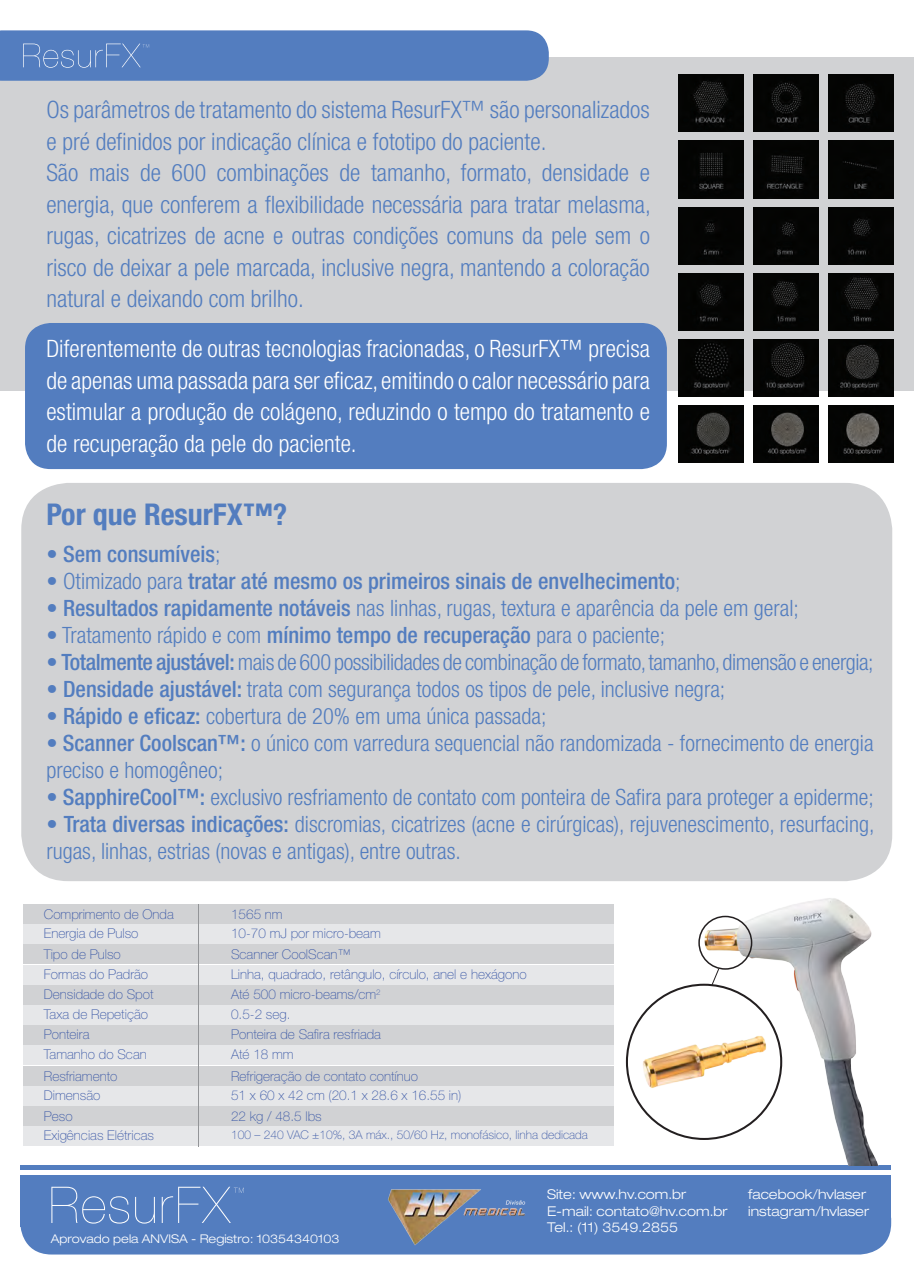
<style>
.page{position:relative;width:914px;height:1284px;background:#fff}
.page>*{position:absolute;margin:0;border:0;box-sizing:border-box;transform-origin:0 0}
.t1{font:700 condensed 30px "Helvetica Neue LT Pro";color:#537dbf}
.t2{font:300 condensed 24px/31.5px "Helvetica Neue LT Pro";color:#537dbf}
.t3{font:300 condensed 24px/31.5px "Helvetica Neue LT Pro";color:#fff;text-align:justify}
.t4{font:300 condensed 22.5px/27px "Helvetica Neue LT Pro";color:#537dbf}
.t5{font:300 condensed 22.5px "Helvetica Neue LT Pro";letter-spacing:-.02em;color:#537dbf}
.t6{font:500 condensed 22.5px "Helvetica Neue LT Pro";color:#537dbf}
.t7{font:100 13.5px "Helvetica Neue LT Pro";color:#3957a6}
.t8{font:300 expanded 13.5px "Helvetica Neue LT Pro";color:#fff}
.t9{font:100 12px "Helvetica Neue LT Pro";color:#3957a6}
.t10{font:300 expanded 12px "Helvetica Neue LT Pro";color:#fff}
.s1{font-weight:300}
.s2{font-weight:500}
</style>
<div class="page">
<div style="left:20px;top:1175px;width:870px;height:51px;background:#537dbf"></div>
<div style="left:20px;top:1187px;width:870px;height:67px;background:#537dbf;border-radius:31px"></div>
<div style="left:20px;top:1165px;width:870px;height:5px;background:#537dbf"></div>
<div style="left:21px;top:483px;width:870px;height:398px;background:#d1d2d4;border-radius:47px"></div>
<div style="left:0;top:58px;width:913px;height:333px;background:#d1d2d4"></div>
<div style="left:25px;top:323px;width:641px;height:146px;background:#537dbf;border-radius:26px"></div>
<img style="left:678px;top:75px;width:65px;height:57px">
<img style="left:678px;top:141px;width:65px;height:57px">
<div style="left:678px;top:207px;width:65px;height:57px;background:#040403"></div>
<img style="left:678px;top:273px;width:65px;height:57px">
<img style="left:678px;top:339px;width:65px;height:57px">
<img style="left:678px;top:405px;width:65px;height:57px">
<img style="left:753px;top:75px;width:65px;height:57px">
<img style="left:753px;top:141px;width:65px;height:57px">
<div style="left:753px;top:207px;width:65px;height:57px;background:#040403"></div>
<img style="left:753px;top:273px;width:65px;height:57px">
<img style="left:753px;top:339px;width:65px;height:57px">
<img style="left:753px;top:405px;width:65px;height:57px">
<img style="left:828px;top:75px;width:65px;height:57px">
<div style="left:828px;top:141px;width:65px;height:57px;background:#040403"></div>
<img style="left:828px;top:207px;width:65px;height:57px">
<img style="left:828px;top:273px;width:65px;height:57px">
<img style="left:828px;top:339px;width:65px;height:57px">
<img style="left:828px;top:405px;width:65px;height:57px">
<img style="left:630px;top:1033px;width:65px;height:59px">
<img style="left:695px;top:898px;width:183px;height:267px">
<div style="left:698px;top:915px;width:54px;height:54px;border:2px solid #231f20;border-radius:50%"></div>
<svg style="left:710px;top:967px;width:9px;height:18px"></svg>
<div style="left:0;top:30px;width:548px;height:51px;background:#537dbf"></div>
<svg style="left:51px;top:1186px;width:78px;height:37px"></svg>
<svg style="left:135px;top:1196px;width:20px;height:27px"></svg>
<svg style="left:162px;top:1186px;width:82px;height:36px"></svg>
<img style="left:388px;top:1189px;width:138px;height:56px">
<div style="left:24px;top:904px;width:589px;height:19px;background:#d1d2d4"></div>
<div style="left:24px;top:924px;width:589px;height:20px;background:#e6e7e9"></div>
<div style="left:24px;top:944px;width:589px;height:20px;background:#d1d2d4"></div>
<div style="left:24px;top:964px;width:589px;height:20px;background:#e6e7e9"></div>
<div style="left:24px;top:984px;width:589px;height:20px;background:#d1d2d4"></div>
<div style="left:24px;top:1005px;width:589px;height:19px;background:#e6e7e9"></div>
<div style="left:24px;top:1025px;width:589px;height:20px;background:#d1d2d4"></div>
<div style="left:24px;top:1045px;width:589px;height:20px;background:#e6e7e9"></div>
<div style="left:24px;top:1065px;width:589px;height:20px;background:#d1d2d4"></div>
<div style="left:24px;top:1085px;width:589px;height:20px;background:#e6e7e9"></div>
<div style="left:24px;top:1106px;width:589px;height:19px;background:#d1d2d4"></div>
<div style="left:24px;top:1126px;width:589px;height:20px;background:#e6e7e9"></div>
<hr style="left:198px;top:904px;width:1px;height:242px;background:#939598">
<p class="t2" style="left:46px;top:94px;width:604px">Os parâmetros de tratamento do sistema ResurFX™ são personalizados e pré definidos por indicação clínica e fototipo do paciente.</p>
<p class="t2" style="left:46px;top:157px;width:605px;text-align:justify">São mais de 600 combinações de tamanho, formato, densidade e energia, que conferem a flexibilidade necessária para tratar melasma, rugas, cicatrizes de acne e outras condições comuns da pele sem o risco de deixar a pele marcada, inclusive negra, mantendo a coloração natural e deixando com brilho.</p>
<p class="t3" style="left:46px;top:333px;width:604px">Diferentemente de outras tecnologias fracionadas, o ResurFX™ precisa de apenas uma passada para ser eficaz, emitindo o calor necessário para estimular a produção de colágeno, reduzindo o tempo do tratamento e de recuperação da pele do paciente.</p>
<p class="t1" style="left:46px;top:495px;width:242px">Por que ResurFX™?</p>
<p class="t6" style="left:46px;top:540px;width:176px"><span class="s1">•</span> Sem consumíveis<span class="s1">;</span></p>
<p class="t6" style="left:46px;top:567px;width:635px"><span class="s1">• Otimizado para</span> tratar até mesmo os primeiros sinais de envelhecimento<span class="s1">;</span></p>
<p class="t4" style="left:46px;top:594px;width:753px">• <span class="s2">Resultados rapidamente notáveis</span> nas linhas, rugas, textura e aparência da pele em geral;</p>
<p class="t4" style="left:46px;top:621px;width:620px">• Tratamento rápido e com <span class="s2">mínimo tempo de recuperação</span> para o paciente;</p>
<p class="t5" style="left:46px;top:649px;width:828px">• <span class="s2">Totalmente ajustável:</span> mais de 600 possibilidades de combinação de formato, tamanho, dimensão e energia;</p>
<p class="t4" style="left:46px;top:675px;width:680px">• <span class="s2">Densidade ajustável:</span> trata com segurança todos os tipos de pele, inclusive negra;</p>
<p class="t4" style="left:46px;top:702px;width:501px">• <span class="s2">Rápido e eficaz:</span> cobertura de 20% em uma única passada;</p>
<p class="t4" style="left:46px;top:729px;width:828px">• <span class="s2">Scanner Coolscan™:</span> o único com varredura sequencial não randomizada - fornecimento de energia preciso e homogêneo;</p>
<p class="t4" style="left:46px;top:783px;width:828px">• <span class="s2">SapphireCool™:</span> exclusivo resfriamento de contato com ponteira de Safira para proteger a epiderme;</p>
<p class="t4" style="left:46px;top:810px;width:829px">• <span class="s2">Trata diversas indicações:</span> discromias, cicatrizes (acne e cirúrgicas), rejuvenescimento, resurfacing, rugas, linhas, estrias (novas e antigas), entre outras.</p>
<p class="t7" style="left:44px;top:906px;width:131px">Comprimento de Onda</p>
<p class="t7" style="left:44px;top:925px;width:96px">Energia de Pulso</p>
<p class="t7" style="left:44px;top:946px;width:78px">Tipo de Pulso</p>
<p class="t7" style="left:44px;top:966px;width:106px">Formas do Padrão</p>
<p class="t7" style="left:44px;top:986px;width:111px">Densidade do Spot</p>
<p class="t7" style="left:44px;top:1006px;width:106px">Taxa de Repetição</p>
<p class="t7" style="left:44px;top:1026px;width:47px">Ponteira</p>
<p class="t7" style="left:44px;top:1046px;width:104px">Tamanho do Scan</p>
<p class="t7" style="left:44px;top:1068px;width:75px">Resfriamento</p>
<p class="t7" style="left:44px;top:1087px;width:58px">Dimensão</p>
<p class="t7" style="left:44px;top:1107px;width:30px">Peso</p>
<p class="t7" style="left:44px;top:1127px;width:111px">Exigências Elétricas</p>
<p class="t7" style="left:231px;top:906px;width:53px">1565 nm</p>
<p class="t7" style="left:231px;top:925px;width:151px">10-70 mJ por micro-beam</p>
<p class="t7" style="left:231px;top:946px;width:121px">Scanner CoolScan™</p>
<p class="t7" style="left:231px;top:966px;width:297px">Linha, quadrado, retângulo, círculo, anel e hexágono</p>
<p class="t7" style="left:231px;top:986px;width:151px">Até 500 micro-beams/cm<sup>2</sup></p>
<p class="t7" style="left:231px;top:1006px;width:61px">0.5-2 seg.</p>
<p class="t7" style="left:231px;top:1026px;width:151px">Ponteira de Safira resfriada</p>
<p class="t7" style="left:231px;top:1046px;width:64px">Até 18 mm</p>
<p class="t7" style="left:231px;top:1068px;width:188px">Refrigeração de contato contínuo</p>
<p class="t7" style="left:231px;top:1087px;width:232px">51 x 60 x 42 cm (20.1 x 28.6 x 16.55 in)</p>
<p class="t7" style="left:231px;top:1107px;width:92px">22 kg / 48.5 lbs</p>
<p class="t9" style="left:231px;top:1128px;width:358px">100 – 240 VAC ±10%, 3A máx., 50/60 Hz, monofásico, linha dedicada</p>
<p class="t10" style="left:51px;top:1230px;width:290px">Aprovado pela ANVISA - Registro: 10354340103</p>
<p class="t8" style="left:547px;top:1186px;width:141px">Site: www.hv.com.br</p>
<p class="t8" style="left:547px;top:1202px;width:182px">E-mail: contato@hv.com.br</p>
<p class="t8" style="left:547px;top:1218px;width:133px">Tel.: (11) 3549.2855</p>
<p class="t8" style="left:748px;top:1186px;width:119px">facebook/hvlaser</p>
<p class="t8" style="left:748px;top:1202px;width:122px">instagram/hvlaser</p>
</div>
